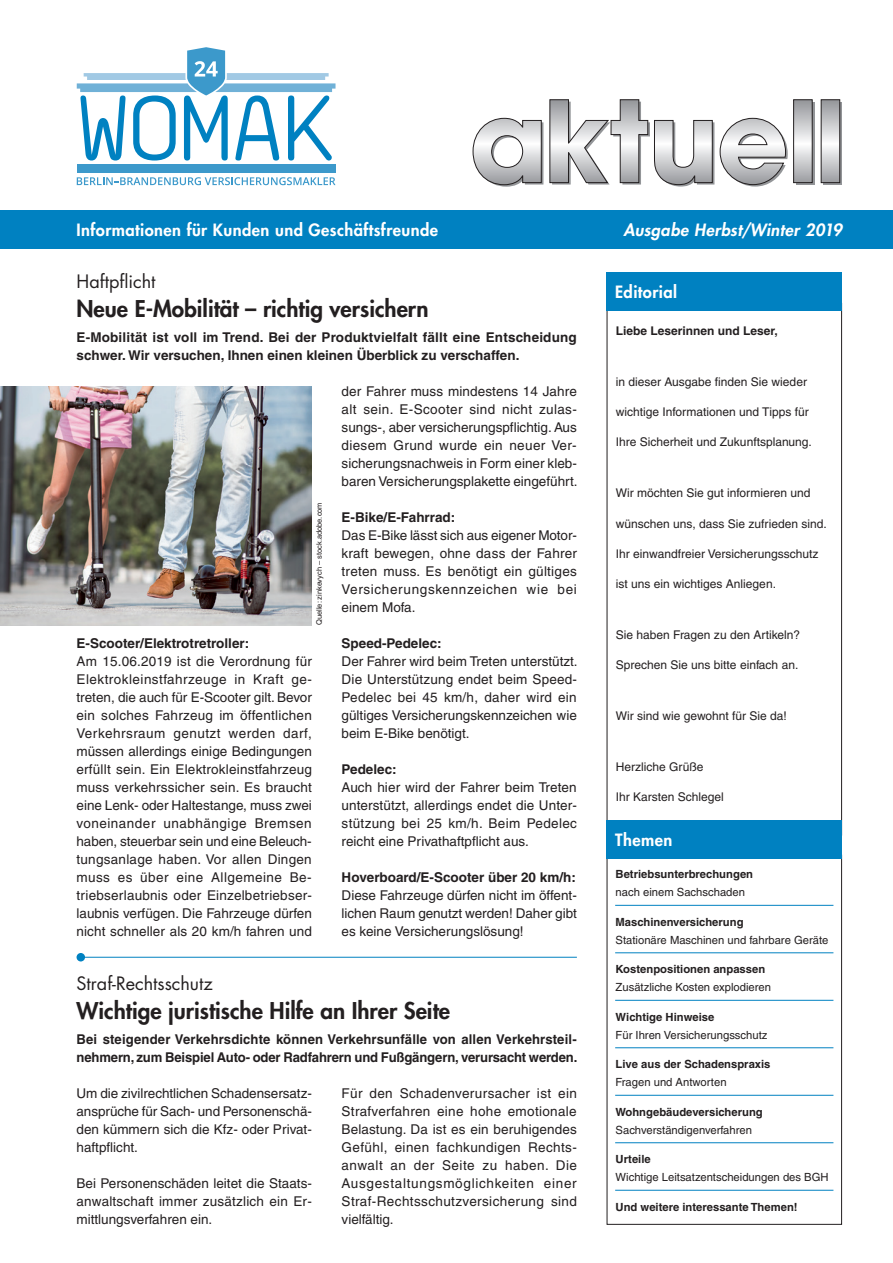
<style>
.page{position:relative;width:893px;height:1263px;background:#fff}
.page>*{position:absolute;margin:0;border:0;box-sizing:border-box;transform-origin:0 0}
.t1{font:800 22.5px "Futura LT";color:#231f20}
.t2{font:18px "Futura LT";color:#231f20}
.t3{font:800 16.5px "Futura LT";letter-spacing:.025em;color:#fff}
.t4{font:italic 800 16.5px "Futura LT";letter-spacing:.02em;color:#fff}
.t5{font:13.5px/18px "Helvetica LT";color:#231f20;text-align:justify}
.t6{font:700 13.5px/18px "Helvetica LT";color:#231f20}
.t7{font:12px "Helvetica LT";color:#231f20}
.t8{font:700 12px "Helvetica LT";color:#231f20}
.t9{font:11.25px "Helvetica LT";color:#231f20}
.t10{font:700 11.25px "Helvetica LT";color:#231f20}
.t11{font:7.5px "Helvetica LT";color:#231f20}
</style>
<div class="page">
<div style="left:0;top:210px;width:893px;height:38px;background:#0081c1"></div>
<div style="left:607px;top:272px;width:235px;height:39px;background:#0081c1"></div>
<div style="left:607px;top:855px;width:235px;height:370px;border:1px solid #231f20"></div>
<div style="left:607px;top:821px;width:235px;height:38px;background:#0081c1"></div>
<div style="left:823px;top:102px;width:19px;height:83px;background:#757578"></div>
<svg style="left:473px;top:99px;width:367px;height:88px"></svg>
<div style="left:77px;top:164px;width:258px;height:9px;background:#3c99cb"></div>
<svg style="left:77px;top:177px;width:258px;height:8px"></svg>
<svg style="left:77px;top:47px;width:258px;height:114px"></svg>
<hr style="left:80px;top:957px;width:497px;height:1px;background:#0081c1">
<div style="left:77px;top:953px;width:8px;height:8px;background:#0081c1;border-radius:50%"></div>
<img style="left:0;top:386px;width:312px;height:239px">
<hr style="left:615px;top:905px;width:218px;height:1px;background:#0081c1">
<hr style="left:615px;top:952px;width:218px;height:1px;background:#0081c1">
<hr style="left:615px;top:1000px;width:218px;height:1px;background:#0081c1">
<hr style="left:615px;top:1047px;width:218px;height:1px;background:#0081c1">
<hr style="left:615px;top:1095px;width:218px;height:1px;background:#0081c1">
<hr style="left:615px;top:1142px;width:218px;height:1px;background:#0081c1">
<hr style="left:615px;top:1190px;width:218px;height:1px;background:#0081c1">
<p class="t3" style="left:77px;top:218px;width:363px">Informationen für Kunden und Geschäftsfreunde</p>
<h2 class="t2" style="left:77px;top:270px;width:81px">Haftpflicht</h2>
<h1 class="t1" style="left:77px;top:293px;width:353px">Neue E-Mobilität – richtig versichern</h1>
<p class="t6" style="left:77px;top:328px;width:502px">E-Mobilität ist voll im Trend. Bei der Produktvielfalt fällt eine Entscheidung schwer. Wir versuchen, Ihnen einen kleinen Überblick zu verschaffen.</p>
<p class="t11" style="left:315px;top:625px;width:124px;rotate:-90deg">Quelle: zinkevych – stock.adobe.com</p>
<p class="t6" style="left:77px;top:634px;width:174px">E-Scooter/Elektrotretroller:</p>
<p class="t5" style="left:77px;top:652px;width:237px">Am 15.06.2019 ist die Verordnung für Elektrokleinstfahrzeuge in Kraft ge&shy;treten, die auch für E-Scooter gilt. Bevor ein solches Fahrzeug im öffentlichen Verkehrsraum genutzt werden darf, müssen allerdings einige Bedingungen erfüllt sein. Ein Elektrokleinstfahrzeug muss verkehrssicher sein. Es braucht eine Lenk- oder Haltestange, muss zwei voneinander unabhängige Bremsen haben, steuerbar sein und eine Beleuch&shy;tungsanlage haben. Vor allen Dingen muss es über eine Allgemeine Be&shy;triebserlaubnis oder Einzelbetriebser&shy;laubnis verfügen. Die Fahrzeuge dürfen nicht schneller als 20 km/h fahren und</p>
<p class="t5" style="left:342px;top:382px;width:238px;text-align:left">der Fahrer muss mindestens 14 Jahre alt sein. E-Scooter sind nicht zulas&shy;sungs-, aber versicherungspflichtig. Aus diesem Grund wurde ein neuer Ver&shy;sicherungsnachweis in Form einer kleb&shy;baren Versicherungsplakette eingeführt.</p>
<p class="t6" style="left:342px;top:508px;width:115px">E-Bike/E-Fahrrad:</p>
<p class="t5" style="left:342px;top:526px;width:237px">Das E-Bike lässt sich aus eigener Motor&shy;kraft bewegen, ohne dass der Fahrer treten muss. Es benötigt ein gültiges Versicherungskennzeichen wie bei einem Mofa.</p>
<p class="t6" style="left:342px;top:634px;width:102px">Speed-Pedelec:</p>
<p class="t5" style="left:342px;top:652px;width:238px">Der Fahrer wird beim Treten unterstützt.<br>Die Unterstützung endet beim Speed-Pedelec bei 45 km/h, daher wird ein gültiges Versicherungskennzeichen wie beim E-Bike benötigt.</p>
<p class="t6" style="left:342px;top:760px;width:57px">Pedelec:</p>
<p class="t5" style="left:342px;top:778px;width:237px">Auch hier wird der Fahrer beim Treten unterstützt, allerdings endet die Unter&shy;stützung bei 25 km/h. Beim Pedelec reicht eine Privathaftpflicht aus.</p>
<p class="t6" style="left:342px;top:868px;width:236px">Hoverboard/E-Scooter über 20 km/h:</p>
<p class="t5" style="left:342px;top:886px;width:237px">Diese Fahrzeuge dürfen nicht im öffent&shy;lichen Raum genutzt werden! Daher gibt es keine Versicherungslösung!</p>
<h2 class="t2" style="left:77px;top:972px;width:138px">Straf-Rechtsschutz</h2>
<h1 class="t1" style="left:77px;top:995px;width:375px">Wichtige juristische Hilfe an Ihrer Seite</h1>
<p class="t6" style="left:77px;top:1030px;width:502px">Bei steigender Verkehrsdichte können Verkehrsunfälle von allen Verkehrsteil&shy;nehmern, zum Beispiel Auto- oder Radfahrern und Fußgängern, verursacht werden.</p>
<p class="t5" style="left:77px;top:1084px;width:237px">Um die zivilrechtlichen Schadensersatz&shy;ansprüche für Sach- und Personenschä&shy;den kümmern sich die Kfz- oder Privat&shy;haftpflicht.</p>
<p class="t5" style="left:77px;top:1174px;width:237px">Bei Personenschäden leitet die Staats&shy;anwaltschaft immer zusätzlich ein Er&shy;mittlungsverfahren ein.</p>
<p class="t5" style="left:342px;top:1084px;width:237px">Für den Schadenverursacher ist ein Strafverfahren eine hohe emotionale Belastung. Da ist es ein beruhigendes Gefühl, einen fachkundigen Rechts&shy;anwalt an der Seite zu haben. Die Ausgestaltungsmöglichkeiten einer Straf-Rechtsschutzversicherung sind vielfältig.</p>
<p class="t4" style="left:623px;top:219px;width:220px">Ausgabe Herbst/Winter 2019</p>
<p class="t3" style="left:615px;top:281px;width:63px">Editorial</p>
<p class="t8" style="left:616px;top:323px;width:163px">Liebe Leserinnen und Leser,</p>
<p class="t7" style="left:616px;top:375px;width:193px">in dieser Ausgabe finden Sie wieder</p>
<p class="t7" style="left:616px;top:405px;width:194px">wichtige Informationen und Tipps für</p>
<p class="t7" style="left:616px;top:435px;width:197px">Ihre Sicherheit und Zukunftsplanung.</p>
<p class="t7" style="left:616px;top:486px;width:196px">Wir möchten Sie gut informieren und</p>
<p class="t7" style="left:616px;top:516px;width:212px">wünschen uns, dass Sie zufrieden sind.</p>
<p class="t7" style="left:616px;top:546px;width:204px">Ihr einwandfreier Versicherungsschutz</p>
<p class="t7" style="left:616px;top:576px;width:162px">ist uns ein wichtiges Anliegen.</p>
<p class="t7" style="left:616px;top:628px;width:186px">Sie haben Fragen zu den Artikeln?</p>
<p class="t7" style="left:616px;top:658px;width:184px">Sprechen Sie uns bitte einfach an.</p>
<p class="t7" style="left:616px;top:709px;width:173px">Wir sind wie gewohnt für Sie da!</p>
<p class="t7" style="left:616px;top:760px;width:89px">Herzliche Grüße</p>
<p class="t7" style="left:616px;top:790px;width:110px">Ihr Karsten Schlegel</p>
<p class="t3" style="left:615px;top:829px;width:59px">Themen</p>
<p class="t10" style="left:616px;top:868px;width:139px">Betriebsunterbrechungen</p>
<p class="t9" style="left:616px;top:886px;width:131px">nach einem Sachschaden</p>
<p class="t10" style="left:616px;top:915px;width:129px">Maschinenversicherung</p>
<p class="t9" style="left:616px;top:933px;width:214px">Stationäre Maschinen und fahrbare Geräte</p>
<p class="t10" style="left:616px;top:962px;width:151px">Kostenpositionen anpassen</p>
<p class="t9" style="left:616px;top:981px;width:157px">Zusätzliche Kosten explodieren</p>
<p class="t10" style="left:616px;top:1010px;width:100px">Wichtige Hinweise</p>
<p class="t9" style="left:616px;top:1028px;width:153px">Für Ihren Versicherungsschutz</p>
<p class="t10" style="left:616px;top:1057px;width:156px">Live aus der Schadenspraxis</p>
<p class="t9" style="left:616px;top:1076px;width:113px">Fragen und Antworten</p>
<p class="t10" style="left:616px;top:1105px;width:149px">Wohngebäudeversicherung</p>
<p class="t9" style="left:616px;top:1123px;width:138px">Sachverständigenverfahren</p>
<p class="t10" style="left:616px;top:1152px;width:37px">Urteile</p>
<p class="t9" style="left:616px;top:1171px;width:215px">Wichtige Leitsatzentscheidungen des BGH</p>
<p class="t10" style="left:616px;top:1200px;width:184px">Und weitere interessante Themen!</p>
</div>
